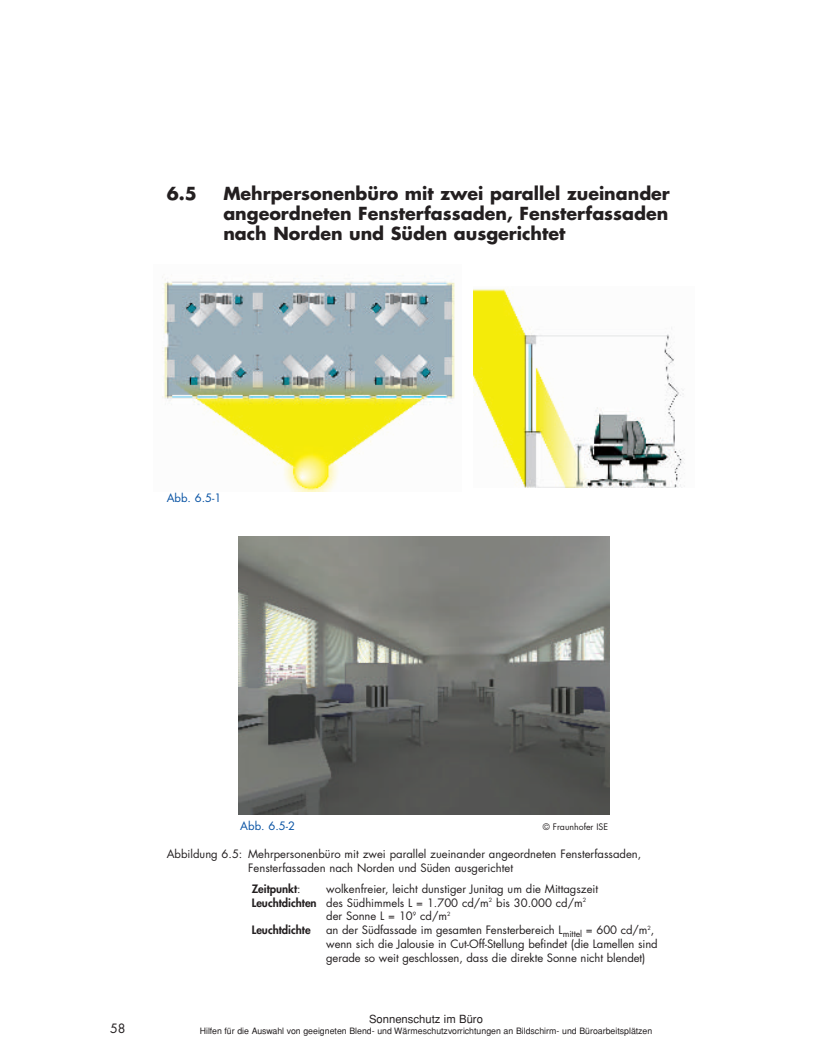
<style>
.page{position:relative;width:834px;height:1057px;background:#fff}
.page>*{position:absolute;margin:0;border:0;box-sizing:border-box;transform-origin:0 0}
.t1{font:700 17.5px/20px "Futura";color:#231f20;text-align:justify}
.t2{font:12.5px "Futura";color:#231f20}
.t3{font:11.25px/13.8px "Futura";color:#231f20}
.t4{font:800 11.25px "Futura";color:#231f20}
.t5{font:11.25px "Helvetica";color:#231f20}
.t6{font:11.25px "Futura";color:#0752a3}
.t7{font:8.75px "Helvetica";color:#231f20}
.t8{font:8.75px "Futura";color:#231f20}
.s1{font-weight:400}
.s2{font-weight:800}
</style>
<div class="page">
<img style="left:162px;top:277px;width:293px;height:214px">
<img style="left:474px;top:288px;width:211px;height:199px">
<img style="left:239px;top:536px;width:370px;height:278px">
<h1 class="t1" style="left:167px;top:185px;width:32px">6.5</h1>
<h1 class="t1" style="left:223px;top:185px;width:448px">Mehrpersonenbüro mit zwei parallel zueinander angeordneten Fensterfassaden, Fensterfassaden nach Norden und Süden ausgerichtet</h1>
<p class="t6" style="left:167px;top:492px;width:56px">Abb. 6.5-1</p>
<p class="t2" style="left:110px;top:1022px;width:17px">58</p>
<p class="t6" style="left:240px;top:820px;width:56px">Abb. 6.5-2</p>
<p class="t8" style="left:543px;top:822px;width:67px">© Fraunhofer ISE</p>
<p class="t3" style="left:248px;top:848px;width:395px;text-indent:-81px">Abbildung 6.5: Mehrpersonenbüro mit zwei parallel zueinander angeordneten Fensterfassaden,<br>Fensterfassaden nach Norden und Süden ausgerichtet</p>
<p class="t4" style="left:252px;top:883px;width:50px">Zeitpunkt<span class="s1">:</span></p>
<p class="t3" style="left:326px;top:882px;width:273px">wolkenfreier, leicht dunstiger Junitag um die Mittagszeit</p>
<p class="t3" style="left:252px;top:896px;width:336px"><span class="s2">Leuchtdichten</span> des Südhimmels L = 1.700 cd/m<sup>2</sup> bis 30.000 cd/m<sup>2</sup></p>
<p class="t3" style="left:326px;top:910px;width:126px">der Sonne L = 10<sup>9</sup> cd/m<sup>2</sup></p>
<p class="t4" style="left:252px;top:924px;width:60px">Leuchtdichte</p>
<p class="t3" style="left:326px;top:923px;width:333px">an der Südfassade im gesamten Fensterbereich L<sub>mittel</sub> = 600 cd/m<sup>2</sup>, wenn sich die Jalousie in Cut-Off-Stellung befindet (die Lamellen sind gerade so weit geschlossen, dass die direkte Sonne nicht blendet)</p>
<p class="t5" style="left:369px;top:1014px;width:115px">Sonnenschutz im Büro</p>
<p class="t7" style="left:200px;top:1027px;width:454px">Hilfen für die Auswahl von geeigneten Blend- und Wärmeschutzvorrichtungen an Bildschirm- und Büroarbeitsplätzen</p>
</div>
